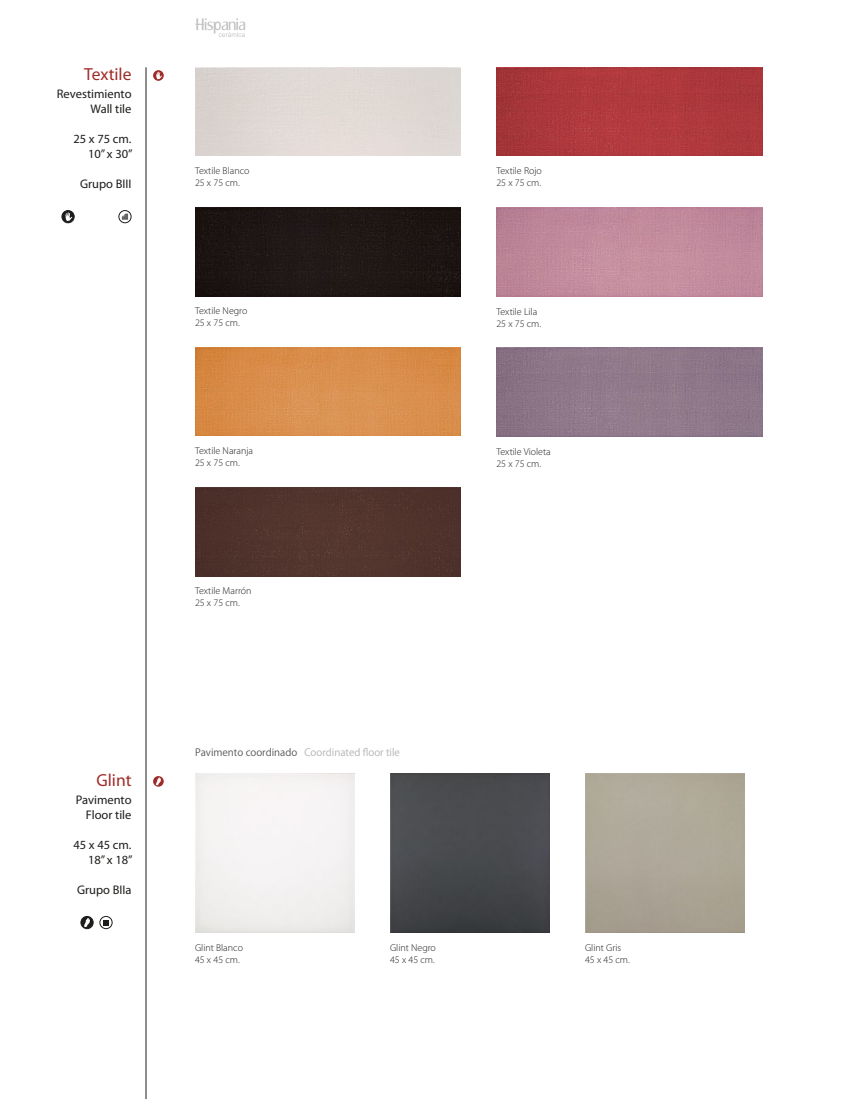
<style>
.page{position:relative;width:851px;height:1099px;background:#fff}
.page>*{position:absolute;margin:0;border:0;box-sizing:border-box;transform-origin:0 0}
.t1{font:17.5px "Myriad Pro";color:#9f2b28}
.t2{font:12.5px/15px "Myriad Pro";color:#1d1d1b;text-align:right}
.t3{font:300 10px/12px "Myriad Pro";color:#1d1d1b}
.t4{font:10px "Koz Go Pr 6 N";color:#b3b2b2}
.s1{color:#575756}
</style>
<div class="page">
<svg style="left:195px;top:18px;width:50px;height:19px"></svg>
<svg style="left:153px;top:70px;width:11px;height:11px"></svg>
<svg style="left:156px;top:72px;width:6px;height:7px"></svg>
<div style="left:62px;top:210px;width:12px;height:13px;background:#1d1d1b;border-radius:50%"></div>
<div style="left:61px;top:210px;width:14px;height:13px;border:1px solid #1d1d1b;border-radius:50%"></div>
<svg style="left:65px;top:212px;width:7px;height:9px"></svg>
<img style="left:195px;top:347px;width:266px;height:89px">
<img style="left:496px;top:208px;width:266px;height:88px">
<img style="left:496px;top:348px;width:266px;height:88px">
<div style="left:195px;top:207px;width:266px;height:89px;background:#1e1614"></div>
<div style="left:195px;top:487px;width:266px;height:89px;background:#50332d"></div>
<img style="left:496px;top:67px;width:266px;height:89px">
<svg style="left:119px;top:210px;width:12px;height:13px"></svg>
<div style="left:118px;top:210px;width:13px;height:13px;border:1px solid #1d1d1b;border-radius:50%"></div>
<svg style="left:122px;top:213px;width:6px;height:7px"></svg>
<hr style="left:146px;top:67px;width:1px;height:1031px;background:#1d1d1b">
<img style="left:390px;top:773px;width:159px;height:159px">
<div style="left:81px;top:916px;width:12px;height:12px;background:#1d1d1b;border-radius:50%"></div>
<div style="left:80px;top:916px;width:14px;height:13px;border:1px solid #1d1d1b;border-radius:50%"></div>
<svg style="left:84px;top:918px;width:6px;height:9px"></svg>
<svg style="left:100px;top:916px;width:12px;height:12px"></svg>
<div style="left:99px;top:916px;width:13px;height:13px;border:1px solid #1d1d1b;border-radius:50%"></div>
<svg style="left:103px;top:919px;width:6px;height:6px"></svg>
<svg style="left:153px;top:776px;width:11px;height:10px"></svg>
<svg style="left:156px;top:777px;width:5px;height:9px"></svg>
<h1 class="t1" style="left:84px;top:64px;width:49px">Textile</h1>
<p class="t2" style="left:57px;top:86px;width:76px">Revestimiento<br>Wall tile</p>
<p class="t2" style="left:73px;top:131px;width:61px">25 x 75 cm.<br>10” x 30”</p>
<p class="t2" style="left:80px;top:176px;width:53px">Grupo BIII</p>
<h1 class="t1" style="left:96px;top:769px;width:36px">Glint</h1>
<p class="t2" style="left:76px;top:792px;width:57px">Pavimento<br>Floor tile</p>
<p class="t2" style="left:73px;top:837px;width:61px">45 x 45 cm.<br>18” x 18”</p>
<p class="t2" style="left:77px;top:882px;width:56px">Grupo BIIa</p>
<p class="t3" style="left:195px;top:165px;width:56px">Textile Blanco<br>25 x 75 cm.</p>
<p class="t3" style="left:195px;top:305px;width:54px">Textile Negro<br>25 x 75 cm.</p>
<p class="t3" style="left:195px;top:445px;width:60px">Textile Naranja<br>25 x 75 cm.</p>
<p class="t3" style="left:195px;top:585px;width:58px">Textile Marrón<br>25 x 75 cm.</p>
<p class="t4" style="left:195px;top:746px;width:206px"><span class="s1">Pavimento coordinado</span> Coordinated floor tile</p>
<p class="t3" style="left:496px;top:165px;width:47px">Textile Rojo<br>25 x 75 cm.</p>
<p class="t3" style="left:496px;top:305px;width:46px">Textile Lila<br>25 x 75 cm.</p>
<p class="t3" style="left:496px;top:445px;width:56px">Textile Violeta<br>25 x 75 cm.</p>
<p class="t3" style="left:195px;top:941px;width:49px">Glint Blanco<br>45 x 45 cm.</p>
<p class="t3" style="left:390px;top:941px;width:47px">Glint Negro<br>45 x 45 cm.</p>
<p class="t3" style="left:585px;top:941px;width:46px">Glint Gris<br>45 x 45 cm.</p>
</div>
